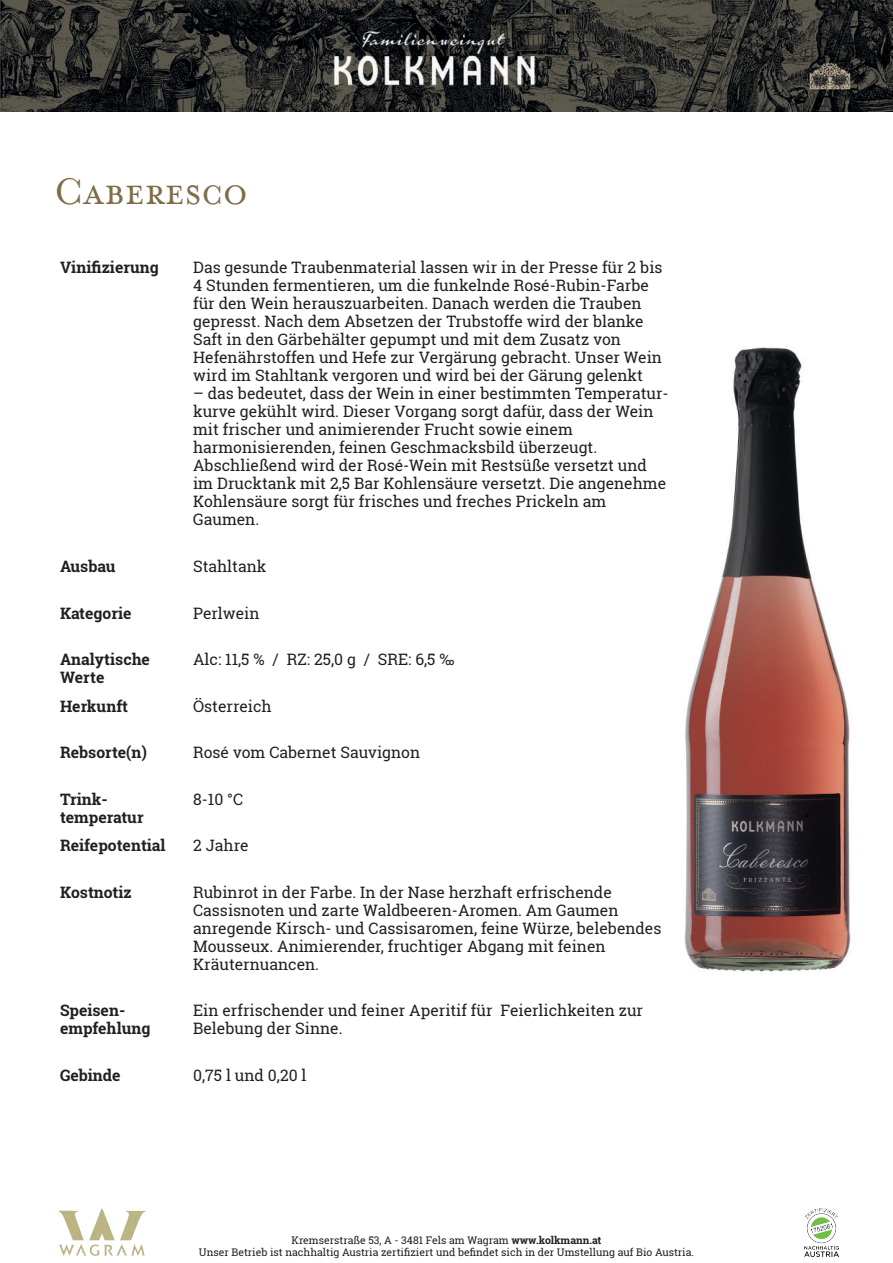
<style>
.page{position:relative;width:893px;height:1263px;background:#fff}
.page>*{position:absolute;margin:0;border:0;box-sizing:border-box;transform-origin:0 0}
.t1{font:41.7px "Mrs Eaves Small Caps";color:#7d6d49}
.t2{font:15.75px/18px "Roboto Slab";color:#231f20}
.t3{font:700 15.75px/18px "Roboto Slab";color:#231f20}
.t4{font:10.5px/12.6px "Roboto Slab";color:#231f20;text-align:center}
.s1{font-weight:700}
</style>
<div class="page">
<img style="left:0;top:0;width:893px;height:112px">
<img style="left:58px;top:1209px;width:88px;height:47px">
<img style="left:804px;top:1209px;width:35px;height:47px">
<img style="left:684px;top:347px;width:167px;height:625px">
<h1 class="t1" style="left:54px;top:170px;width:196px">Caberesco</h1>
<p class="t3" style="left:60px;top:258px;width:100px">Vinifizierung</p>
<p class="t2" style="left:193px;top:258px;width:471px">Das gesunde Traubenmaterial lassen wir in der Presse für 2 bis 4 Stunden fermentieren, um die funkelnde Rosé-Rubin-Farbe für den Wein herauszuarbeiten. Danach werden die Trauben gepresst. Nach dem Absetzen der Trubstoffe wird der blanke Saft in den Gärbehälter gepumpt und mit dem Zusatz von Hefenährstoffen und Hefe zur Vergärung gebracht. Unser Wein wird im Stahltank vergoren und wird bei der Gärung gelenkt</p>
<p class="t2" style="left:193px;top:385px;width:477px">– das bedeutet, dass der Wein in einer bestimmten Temperatur&shy;kurve gekühlt wird. Dieser Vorgang sorgt dafür, dass der Wein mit frischer und animierender Frucht sowie einem harmonisierenden, feinen Geschmacksbild überzeugt.<br>Abschließend wird der Rosé-Wein mit Restsüße versetzt und im Drucktank mit 2,5 Bar Kohlensäure versetzt. Die angenehme Kohlensäure sorgt für frisches und freches Prickeln am Gaumen.</p>
<p class="t3" style="left:60px;top:557px;width:57px">Ausbau</p>
<p class="t2" style="left:193px;top:557px;width:75px">Stahltank</p>
<p class="t3" style="left:60px;top:604px;width:73px">Kategorie</p>
<p class="t2" style="left:193px;top:604px;width:68px">Perlwein</p>
<p class="t3" style="left:60px;top:650px;width:91px">Analytische<br>Werte</p>
<p class="t2" style="left:193px;top:650px;width:263px">Alc: 11,5 % / RZ: 25,0 g / SRE: 6,5 ‰</p>
<p class="t3" style="left:60px;top:697px;width:70px">Herkunft</p>
<p class="t2" style="left:193px;top:697px;width:80px">Österreich</p>
<p class="t3" style="left:60px;top:743px;width:89px">Rebsorte(n)</p>
<p class="t2" style="left:193px;top:743px;width:229px">Rosé vom Cabernet Sauvignon</p>
<p class="t3" style="left:60px;top:790px;width:85px">Trink&shy;temperatur</p>
<p class="t2" style="left:193px;top:790px;width:52px">8-10 °C</p>
<p class="t3" style="left:60px;top:836px;width:107px">Reifepotential</p>
<p class="t2" style="left:193px;top:836px;width:57px">2 Jahre</p>
<p class="t3" style="left:60px;top:883px;width:73px">Kostnotiz</p>
<p class="t2" style="left:193px;top:883px;width:470px">Rubinrot in der Farbe. In der Nase herzhaft erfrischende Cassisnoten und zarte Waldbeeren-Aromen. Am Gaumen anregende Kirsch- und Cassisaromen, feine Würze, belebendes Mousseux. Animierender, fruchtiger Abgang mit feinen Kräuternuancen.</p>
<p class="t3" style="left:60px;top:1001px;width:92px">Speisen&shy;empfehlung</p>
<p class="t2" style="left:193px;top:1001px;width:452px">Ein erfrischender und feiner Aperitif für Feierlichkeiten zur<br>Belebung der Sinne.</p>
<p class="t3" style="left:60px;top:1066px;width:62px">Gebinde</p>
<p class="t2" style="left:193px;top:1066px;width:115px">0,75 l und 0,20 l</p>
<p class="t4" style="left:199px;top:1233px;width:497px">Kremserstraße 53, A - 3481 Fels am Wagram <span class="s1">www.kolkmann.at<br></span>Unser Betrieb ist nachhaltig Austria zertifiziert und befindet sich in der Umstellung auf Bio Austria.</p>
</div>
